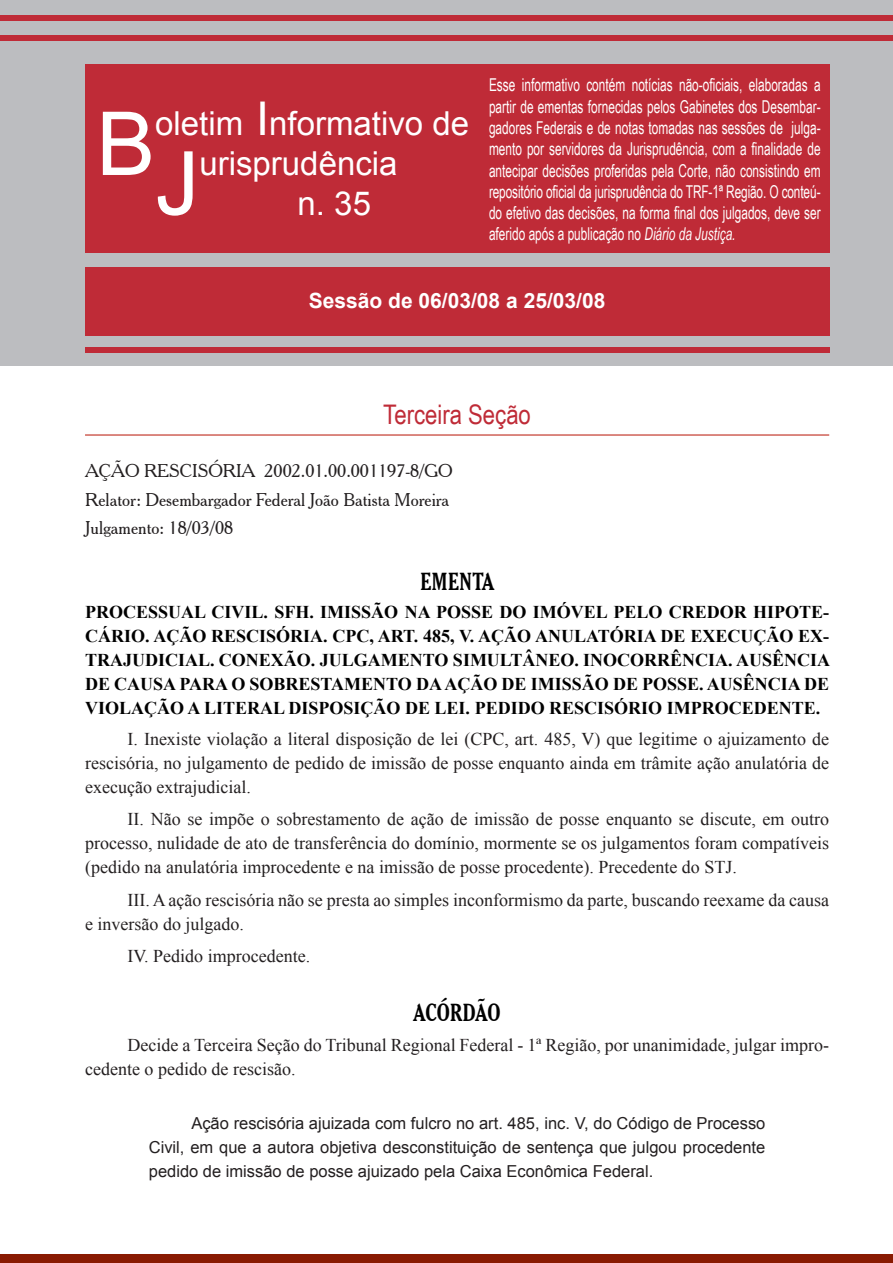
<style>
.page{position:relative;width:893px;height:1263px;background:#fff}
.page>*{position:absolute;margin:0;border:0;box-sizing:border-box;transform-origin:0 0}
.t1{font:88.35px "Arial";color:#fff}
.t2{font:33px/39.6px "Arial";color:#fff}
.t3{font:27px "Arial Narrow";color:#bf2b37}
.t4{font:700 condensed 24px "Cheltenham BT";color:#000}
.t5{font:700 21px "Arial";color:#fff}
.t6{font:18px/24px "Times New Roman";color:#231f20;text-align:justify}
.t7{font:700 18px/24px "Times New Roman";color:#000;text-align:justify}
.t8{font:18px/28.2px "Cheltenham BT";color:#231f20}
.t9{font:17.7px/21.3px "Arial Narrow";color:#fff;text-align:justify;scale:.82 1}
.t10{font:16.5px/24px "Arial";color:#231f20;text-align:justify}
.s1{font-size:46.5px}
.s2{font-style:italic}
</style>
<div class="page">
<div style="left:0;top:1254px;width:893px;height:9px;background:#891a02"></div>
<div style="left:0;top:0;width:893px;height:366px;background:#bcbdc0"></div>
<div style="left:85px;top:64px;width:744px;height:188px;background:#bf2b37"></div>
<div style="left:85px;top:268px;width:744px;height:68px;background:#bf2b37"></div>
<div style="left:85px;top:347px;width:744px;height:6px;background:#bf2b37"></div>
<div style="left:0;top:16px;width:893px;height:5px;background:#bf2b37"></div>
<div style="left:0;top:35px;width:893px;height:6px;background:#bf2b37"></div>
<hr style="left:85px;top:434px;width:744px;height:2px;background:#cf6157">
<h1 class="t1" style="left:96px;top:86px;width:60px">B</h1>
<h2 class="t2" style="left:155px;top:104px;width:315px">oletim <span class="s1">I</span>nformativo de</h2>
<h1 class="t1" style="left:155px;top:126px;width:46px">J</h1>
<h2 class="t2" style="left:298px;top:144px;width:101px;text-indent:-98px">urisprudência n. 35</h2>
<p class="t9" style="left:489px;top:74px;width:406px">Esse informativo contém notícias não-oficiais, elaboradas a partir de ementas fornecidas pelos Gabinetes dos Desembar&shy;gadores Federais e de notas tomadas nas sessões de julga&shy;mento por servidores da Jurisprudência, com a finalidade de antecipar decisões proferidas pela Corte, não consistindo em repositório oficial da jurisprudência do TRF-1ª Região. O conteú&shy;do efetivo das decisões, na forma final dos julgados, deve ser aferido após a publicação no <span class="s2">Diário da Justiça.</span></p>
<p class="t5" style="left:309px;top:287px;width:298px">Sessão de 06/03/08 a 25/03/08</p>
<h3 class="t3" style="left:383px;top:394px;width:149px">Terceira Seção</h3>
<p class="t8" style="left:85px;top:457px;width:369px">AÇÃO RESCISÓRIA 2002.01.00.001197-8/GO<br>Relator: Desembargador Federal João Batista Moreira<br>Julgamento: 18/03/08</p>
<h3 class="t4" style="left:420px;top:567px;width:76px">EMENTA</h3>
<p class="t7" style="left:85px;top:600px;width:747px">PROCESSUAL CIVIL. SFH. IMISSÃO NA POSSE DO IMÓVEL PELO CREDOR HIPOTE-CÁRIO. AÇÃO RESCISÓRIA. CPC, ART. 485, V. AÇÃO ANULATÓRIA DE EXECUÇÃO EX-TRAJUDICIAL. CONEXÃO. JULGAMENTO SIMULTÂNEO. INOCORRÊNCIA. AUSÊNCIA DE CAUSA PARA O SOBRESTAMENTO DA AÇÃO DE IMISSÃO DE POSSE. AUSÊNCIA DE VIOLAÇÃO A LITERAL DISPOSIÇÃO DE LEI. PEDIDO RESCISÓRIO IMPROCEDENTE.</p>
<p class="t6" style="left:85px;top:726px;width:746px;text-indent:43px">I. Inexiste violação a literal disposição de lei (CPC, art. 485, V) que legitime o ajuizamento de rescisória, no julgamento de pedido de imissão de posse enquanto ainda em trâmite ação anulatória de execução extrajudicial.</p>
<p class="t6" style="left:85px;top:807px;width:746px;text-indent:43px">II. Não se impõe o sobrestamento de ação de imissão de posse enquanto se discute, em outro processo, nulidade de ato de transferência do domínio, mormente se os julgamentos foram compatíveis (pedido na anulatória improcedente e na imissão de posse procedente). Precedente do STJ.</p>
<p class="t6" style="left:85px;top:887px;width:746px;text-indent:43px">III. A ação rescisória não se presta ao simples inconformismo da parte, buscando reexame da causa e inversão do julgado.</p>
<p class="t6" style="left:128px;top:944px;width:184px">IV. Pedido improcedente.</p>
<h3 class="t4" style="left:414px;top:997px;width:89px">ACÓRDÃO</h3>
<p class="t6" style="left:85px;top:1032px;width:746px;text-indent:43px">Decide a Terceira Seção do Tribunal Regional Federal - 1ª Região, por unanimidade, julgar impro&shy;cedente o pedido de rescisão.</p>
<p class="t10" style="left:149px;top:1111px;width:618px;text-indent:43px">Ação rescisória ajuizada com fulcro no art. 485, inc. V, do Código de Processo Civil, em que a autora objetiva desconstituição de sentença que julgou procedente pedido de imissão de posse ajuizado pela Caixa Econômica Federal.</p>
</div>
